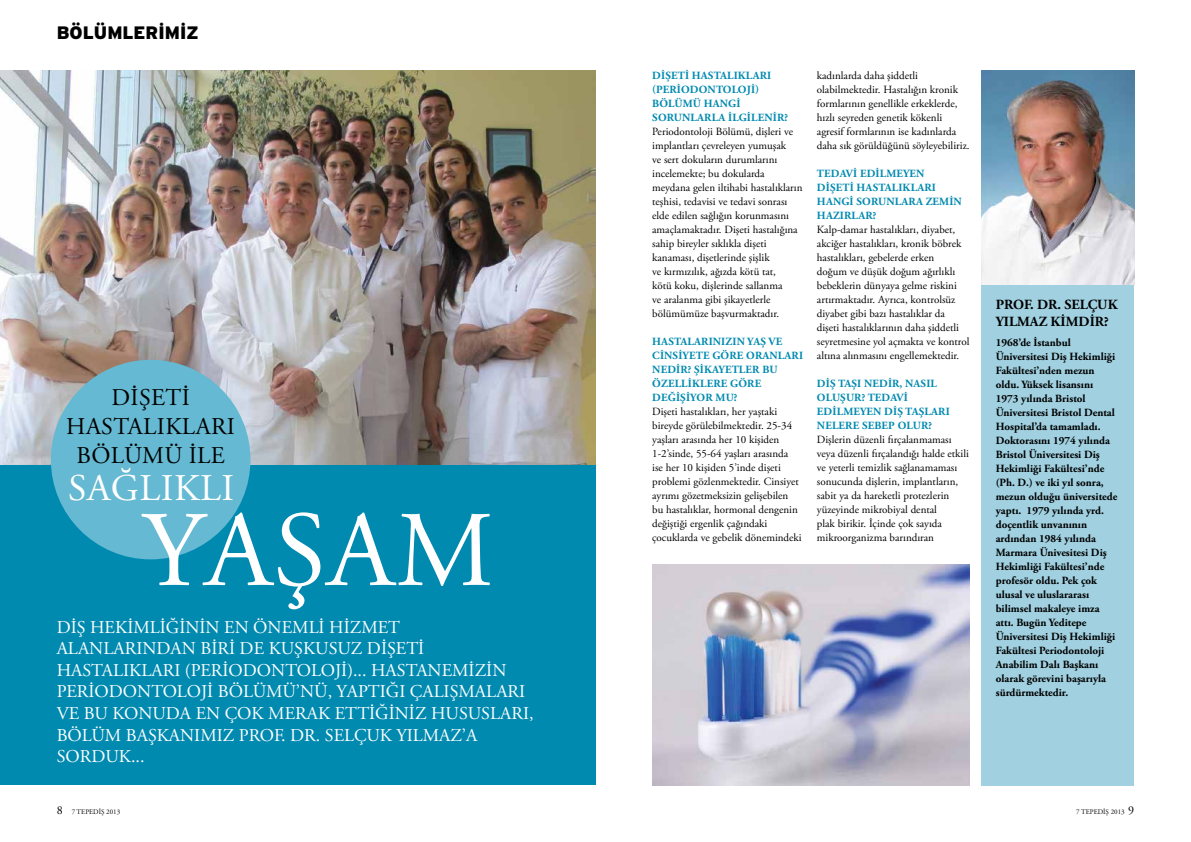
<style>
.page{position:relative;width:1191px;height:842px;background:#fff}
.page>*{position:absolute;margin:0;border:0;box-sizing:border-box;transform-origin:0 0}
.t1{font:107.2px "Adobe Garamond Pro";letter-spacing:.015em;color:#fff}
.t2{font:37.6px "Adobe Garamond Pro";letter-spacing:.015em;color:#fff}
.t3{font:24px/28.8px "Adobe Garamond Pro";letter-spacing:.015em;color:#000}
.t4{font:18px/21.6px "Adobe Garamond Pro";color:#fff}
.t5{font:900 18px "Interstate";color:#000}
.t6{font:700 14px/16.8px "Adobe Garamond Pro";color:#000}
.t7{font:12px "Adobe Garamond Pro";color:#000}
.t8{font:11px/14px "Adobe Garamond Pro";color:#000}
.t9{font:700 11px/14px "Adobe Garamond Pro";color:#000}
.t10{font:700 11px/14px "Adobe Garamond Pro";letter-spacing:.015em;color:#008ab0}
.t11{font:7px "Adobe Garamond Pro";color:#000}
.s1{font-size:12px}
</style>
<div class="page">
<div style="left:0;top:454px;width:595px;height:331px;background:#008ab0"></div>
<div style="left:981px;top:285px;width:153px;height:500px;background:#a1d1e1"></div>
<img style="left:0;top:71px;width:595px;height:394px">
<img style="left:652px;top:564px;width:317px;height:221px">
<img style="left:981px;top:71px;width:153px;height:214px">
<div style="left:51px;top:360px;width:199px;height:199px;background:#65b9d2;border-radius:50%"></div>
<h3 class="t5" style="left:57px;top:22px;width:144px">BÖLÜMLERİMİZ</h3>
<h3 class="t3" style="left:112px;top:384px;width:32px">Dişeti</h3>
<h3 class="t3" style="left:77px;top:413px;width:150px;text-indent:-10px">hastalıkları<br>BÖLÜMÜ İLE</h3>
<h2 class="t2" style="left:68px;top:466px;width:167px">SAĞLIKLI</h2>
<h1 class="t1" style="left:142px;top:487px;width:353px">YAŞAM</h1>
<p class="t4" style="left:57px;top:617px;width:478px">DİŞ HEKİMLİĞİNİN EN ÖNEMLİ HİZMET ALANLARINDAN BİRİ DE KUŞKUSUZ DİŞETİ HASTALIKLARI (PERİODONTOLOJİ)... HASTANEMİZİN PERİODONTOLOJİ BÖLÜMÜ’NÜ, YAPTIĞI ÇALIŞMALARI VE BU KONUDA EN ÇOK MERAK ETTİĞİNİZ HUSUSLARI, BÖLÜM BAŞKANIMIZ PROF. DR. SELÇUK YILMAZ’A SORDUK...</p>
<p class="t10" style="left:652px;top:69px;width:83px">DİŞETİ HASTALIKL</p>
<p class="t10" style="left:752px;top:69px;width:19px">ARI</p>
<p class="t10" style="left:652px;top:83px;width:80px">(PERİO DONTOLO</p>
<p class="t10" style="left:747px;top:83px;width:14px">Jİ)</p>
<p class="t10" style="left:652px;top:97px;width:137px">BÖLÜMÜ HANGİ<br>SORUNLARLA İLGİLENİR?</p>
<p class="t8" style="left:652px;top:125px;width:152px">Periodontoloji Bölümü, dişleri ve implantları çevreleyen yumuşak<br>ve sert dokuların durumlarını incelemekte; bu dokularda meydana gelen iltihabi hastalıkların teşhisi, tedavisi ve tedavi sonrası elde edilen sağlığın korunmasını amaçlamaktadır. Dişeti hastalığına sahip bireyler sıklıkla dişeti kanaması, dişetlerinde şişlik<br>ve kırmızılık, ağızda kötü tat,<br>kötü koku, dişlerinde sallanma<br>ve aralanma gibi şikayetlerle bölümümüze başvurmaktadır.</p>
<p class="t10" style="left:652px;top:335px;width:152px">HASTALARINIZIN YAŞ VE<br>CİNSİYETE GÖRE ORANLARI<br>NEDİR? ŞİKAYETLER BU<br>ÖZELLİKL</p>
<p class="t10" style="left:706px;top:377px;width:56px">ERE GÖRE</p>
<p class="t10" style="left:652px;top:391px;width:31px">DEĞİŞİYO</p>
<p class="t10" style="left:705px;top:391px;width:34px">R MU ?</p>
<p class="t8" style="left:652px;top:405px;width:151px">Dişeti hastalıkları, her yaştaki bireyde görülebilmektedir. 25-34 yaşları arasında her 10 kişiden 1-2’sinde, 55-64 yaşları arasında ise her 10 kişiden 5’inde dişeti problemi gözlenmektedir. Cinsiyet ayrımı gözetmeksizin gelişebilen bu hastalıklar, hormonal dengenin değiştiği ergenlik çağındaki çocuklarda ve gebelik dönemindeki</p>
<p class="t8" style="left:817px;top:69px;width:154px">kadınlarda daha şiddetli olabilmektedir. Hastalığın kronik formlarının genellikle erkeklerde, hızlı seyreden genetik kökenli agresif formlarının ise kadınlarda daha sık görüldüğünü söyleyebiliriz.</p>
<p class="t10" style="left:817px;top:167px;width:67px">TEDAVİ EDİLM</p>
<p class="t10" style="left:817px;top:167px;width:109px;text-indent:80px">EYEN<br>DİŞETİ HASTALIKL</p>
<p class="t10" style="left:817px;top:181px;width:146px;text-indent:100px">ARI<br>HANGİ SORUNLARA ZEMİN<br>HAZIRLAR?</p>
<p class="t8" style="left:817px;top:223px;width:154px">Kalp-damar hastalıkları, diyabet, akciğer hastalıkları, kronik böbrek hastalıkları, gebelerde erken<br>doğum ve düşük doğum ağırlıklı bebeklerin dünyaya gelme riskini artırmaktadır. Ayrıca, kontrolsüz diyabet gibi bazı hastalıklar da dişeti hastalıklarının daha şiddetli seyretmesine yol açmakta ve kontrol altına alınmasını engellemektedir.</p>
<p class="t10" style="left:817px;top:377px;width:116px">DİŞ TAŞI NEDİR, NASIL<br>OLUŞU</p>
<p class="t10" style="left:854px;top:391px;width:49px">R? TEDAVİ</p>
<p class="t10" style="left:817px;top:405px;width:24px">EDİLM</p>
<p class="t10" style="left:817px;top:405px;width:134px;text-indent:37px">EYEN DİŞ TAŞLARI<br>NELERE SEBEP OLU</p>
<p class="t10" style="left:921px;top:419px;width:13px">R?</p>
<p class="t8" style="left:817px;top:433px;width:154px">Dişlerin düzenli fırçalanmaması veya düzenli fırçalandığı halde etkili ve yeterli temizlik sağlanamaması sonucunda dişlerin, implantların, sabit ya da hareketli protezlerin yüzeyinde mikrobiyal dental<br>plak birikir. İçinde çok sayıda mikroorganizma barındıran</p>
<p class="t6" style="left:995px;top:297px;width:113px">PROF. DR. SELÇUK<br>YILM</p>
<p class="t6" style="left:1030px;top:313px;width:31px">AZ KİM</p>
<p class="t6" style="left:1078px;top:313px;width:32px">DİR?</p>
<p class="t9" style="left:995px;top:335px;width:123px">1968’de İstanbul<br>Üniversitesi Diş Hekimliği<br>Fakültesi’nden mezun oldu. Yüksek lisansını<br>1973 yılında Bristol<br>Üniversitesi Bristol Dental<br>Hospital’da tamamladı.<br>Doktorasını 1974 yılında<br>Bristol Üniversitesi Diş<br>Hekimliği Fakültesi’nde (Ph. D.) ve iki yıl sonra, mezun olduğu üniversitede yaptı. 1979 yılında yrd. doçentlik unvanının ardından 1984 yılında<br>Marmara Ünivesitesi Diş<br>Hekimliği Fakültesi’nde profesör oldu. Pek çok ulusal ve uluslararası bilimsel makaleye imza attı. Bugün Yeditepe<br>Üniversitesi Diş Hekimliği<br>Fakültesi Periodontoloji<br>Anabilim Dalı Başkanı olarak görevini başarıyla sürdürmektedir.</p>
<p class="t7" style="left:57px;top:803px;width:7px">8</p>
<p class="t11" style="left:72px;top:807px;width:50px">7 TEPEDİŞ 2013</p>
<p class="t11" style="left:1076px;top:807px;width:59px">7 TEPEDİŞ 2013 <span class="s1">9</span></p>
</div>
